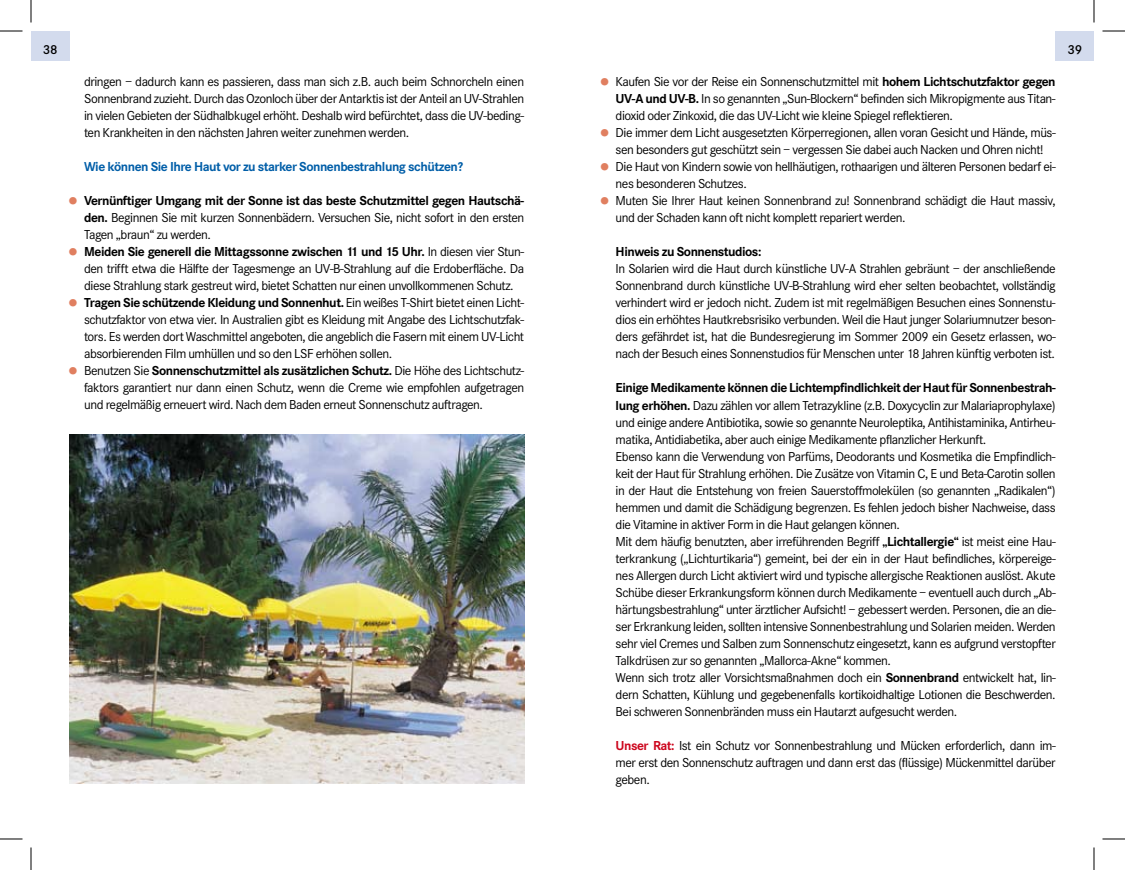
<style>
.page{position:relative;width:1125px;height:870px;background:#fff}
.page>*{position:absolute;margin:0;border:0;box-sizing:border-box;transform-origin:0 0}
.t1{font:13.5px/17px "Corporate S";letter-spacing:-.035em;color:#000;text-align:justify}
.t2{font:700 13.5px "Corporate S";letter-spacing:-.035em;color:#000}
.t3{font:700 13.5px "Corporate S";letter-spacing:-.035em;color:#005ea8}
.t4{font:600 13.5px "Corporate S";color:#000}
.s1{font-family:"European Pi One";font-weight:400;font-size:9.3px;color:#e07f60}
.s2{font-weight:700}
.s3{font-weight:400}
.s4{font-family:"European Pi One";font-size:9.3px;color:#e07f60}
.s5{font-weight:700;color:#cd071e}
</style>
<div class="page">
<div style="left:31px;top:31px;width:38px;height:30px;background:#d3dbed"></div>
<div style="left:1056px;top:31px;width:38px;height:30px;background:#d3dbed"></div>
<img style="left:69px;top:434px;width:455px;height:350px">
<svg style="left:0;top:31px;width:22px;height:1px"></svg>
<svg style="left:1102px;top:31px;width:23px;height:1px"></svg>
<svg style="left:0;top:839px;width:22px;height:1px"></svg>
<svg style="left:1102px;top:839px;width:23px;height:1px"></svg>
<svg style="left:31px;top:0;width:1px;height:23px"></svg>
<svg style="left:31px;top:847px;width:1px;height:23px"></svg>
<svg style="left:1094px;top:0;width:1px;height:23px"></svg>
<svg style="left:1094px;top:847px;width:1px;height:23px"></svg>
<p class="t4" style="left:43px;top:42px;width:16px">38</p>
<p class="t4" style="left:1067px;top:42px;width:16px">39</p>
<p class="t1" style="left:84px;top:74px;width:442px">dringen – dadurch kann es passieren, dass man sich z.B. auch beim Schnorcheln einen Sonnenbrand zuzieht. Durch das Ozonloch über der Antarktis ist der Anteil an UV-Strahlen in vielen Gebieten der Südhalbkugel erhöht. Deshalb wird befürchtet, dass die UV-beding&shy;ten Krankheiten in den nächsten Jahren weiter zunehmen werden.</p>
<p class="t3" style="left:84px;top:159px;width:380px">Wie können Sie Ihre Haut vor zu starker Sonnenbestrahlung schützen?</p>
<p class="t2" style="left:69px;top:193px;width:456px"><span class="s1">)</span> Vernünftiger Umgang mit der Sonne ist das beste Schutzmittel gegen Hautschä-</p>
<p class="t1" style="left:84px;top:210px;width:442px"><span class="s2">den.</span> Beginnen Sie mit kurzen Sonnenbädern. Versuchen Sie, nicht sofort in den ersten</p>
<p class="t1" style="left:84px;top:227px;width:128px">Tagen „braun“ zu werden.</p>
<p class="t2" style="left:69px;top:244px;width:456px"><span class="s1">)</span> Meiden Sie generell die Mittagssonne zwischen 11 und 15 Uhr. <span class="s3">In diesen vier Stun-</span></p>
<p class="t1" style="left:84px;top:261px;width:442px">den trifft etwa die Hälfte der Tagesmenge an UV-B-Strahlung auf die Erdoberfläche. Da</p>
<p class="t1" style="left:84px;top:278px;width:431px">diese Strahlung stark gestreut wird, bietet Schatten nur einen unvollkommenen Schutz.</p>
<p class="t2" style="left:69px;top:295px;width:456px"><span class="s1">)</span> Tragen Sie schützende Kleidung und Sonnenhut. <span class="s3">Ein weißes T-Shirt bietet einen Licht-</span></p>
<p class="t1" style="left:84px;top:312px;width:442px">schutzfaktor von etwa vier. In Australien gibt es Kleidung mit Angabe des Lichtschutzfak-</p>
<p class="t1" style="left:84px;top:329px;width:442px">tors. Es werden dort Waschmittel angeboten, die angeblich die Fasern mit einem UV-Licht</p>
<p class="t1" style="left:84px;top:346px;width:310px">absorbierenden Film umhüllen und so den LSF erhöhen sollen.</p>
<p class="t2" style="left:69px;top:363px;width:457px"><span class="s1">)</span> <span class="s3">Benutzen Sie</span> Sonnenschutzmittel als zusätzlichen Schutz. <span class="s3">Die Höhe des Lichtschutz-</span></p>
<p class="t1" style="left:84px;top:380px;width:442px">faktors garantiert nur dann einen Schutz, wenn die Creme wie empfohlen aufgetragen</p>
<p class="t1" style="left:84px;top:397px;width:400px">und regelmäßig erneuert wird. Nach dem Baden erneut Sonnenschutz auftragen.</p>
<p class="t1" style="left:601px;top:74px;width:456px"><span class="s4">)</span> Kaufen Sie vor der Reise ein Sonnenschutzmittel mit <span class="s2">hohem Lichtschutzfaktor gegen</span></p>
<p class="t1" style="left:616px;top:91px;width:442px"><span class="s2">UV-A und UV-B.</span> In so genannten „Sun-Blockern“ befinden sich Mikropigmente aus Titan-</p>
<p class="t1" style="left:616px;top:108px;width:339px">dioxid oder Zinkoxid, die das UV-Licht wie kleine Spiegel reflektieren.</p>
<p class="t1" style="left:601px;top:125px;width:457px"><span class="s4">)</span> Die immer dem Licht ausgesetzten Körperregionen, allen voran Gesicht und Hände, müs-</p>
<p class="t1" style="left:616px;top:142px;width:429px">sen besonders gut geschützt sein – vergessen Sie dabei auch Nacken und Ohren nicht!</p>
<p class="t1" style="left:601px;top:159px;width:457px"><span class="s4">)</span> Die Haut von Kindern sowie von hellhäutigen, rothaarigen und älteren Personen bedarf ei-</p>
<p class="t1" style="left:616px;top:176px;width:133px">nes besonderen Schutzes.</p>
<p class="t1" style="left:601px;top:193px;width:456px"><span class="s4">)</span> Muten Sie Ihrer Haut keinen Sonnenbrand zu! Sonnenbrand schädigt die Haut massiv,</p>
<p class="t1" style="left:616px;top:210px;width:291px">und der Schaden kann oft nicht komplett repariert werden.</p>
<p class="t2" style="left:616px;top:244px;width:147px">Hinweis zu Sonnenstudios:</p>
<p class="t1" style="left:616px;top:261px;width:442px">In Solarien wird die Haut durch künstliche UV-A Strahlen gebräunt – der anschließende Sonnenbrand durch künstliche UV-B-Strahlung wird eher selten beobachtet, vollständig verhindert wird er jedoch nicht. Zudem ist mit regelmäßigen Besuchen eines Sonnenstu&shy;dios ein erhöhtes Hautkrebsrisiko verbunden. Weil die Haut junger Solariumnutzer beson&shy;ders gefährdet ist, hat die Bundesregierung im Sommer 2009 ein Gesetz erlassen, wo&shy;nach der Besuch eines Sonnenstudios für Menschen unter 18 Jahren künftig verboten ist.</p>
<p class="t1" style="left:616px;top:380px;width:442px;text-align:left"><span class="s2">Einige Medikamente können die Lichtempfindlichkeit der Haut für Sonnenbestrah&shy;lung erhöhen.</span> Dazu zählen vor allem Tetrazykline (z.B. Doxycyclin zur Malariaprophylaxe) und einige andere Antibiotika, sowie so genannte Neuroleptika, Antihistaminika, Antirheu&shy;matika, Antidiabetika, aber auch einige Medikamente pflanzlicher Herkunft.<br>Ebenso kann die Verwendung von Parfüms, Deodorants und Kosmetika die Empfindlich&shy;keit der Haut für Strahlung erhöhen. Die Zusätze von Vitamin C, E und Beta-Carotin sollen in der Haut die Entstehung von freien Sauerstoffmolekülen (so genannten „Radikalen“) hemmen und damit die Schädigung begrenzen. Es fehlen jedoch bisher Nachweise, dass die Vitamine in aktiver Form in die Haut gelangen können.<br>Mit dem häufig benutzten, aber irreführenden Begriff <span class="s2">„Lichtallergie“</span> ist meist eine Hau&shy;terkrankung („Lichturtikaria“) gemeint, bei der ein in der Haut befindliches, körpereige&shy;nes Allergen durch Licht aktiviert wird und typische allergische Reaktionen auslöst. Akute Schübe dieser Erkrankungsform können durch Medikamente – eventuell auch durch „Ab&shy;härtungsbestrahlung“ unter ärztlicher Aufsicht! – gebessert werden. Personen, die an die&shy;ser Erkrankung leiden, sollten intensive Sonnenbestrahlung und Solarien meiden. Werden sehr viel Cremes und Salben zum Sonnenschutz eingesetzt, kann es aufgrund verstopfter Talkdrüsen zur so genannten „Mallorca-Akne“ kommen.<br>Wenn sich trotz aller Vorsichtsmaßnahmen doch ein <span class="s2">Sonnenbrand</span> entwickelt hat, lin&shy;dern Schatten, Kühlung und gegebenenfalls kortikoidhaltige Lotionen die Beschwerden.<br>Bei schweren Sonnenbränden muss ein Hautarzt aufgesucht werden.</p>
<p class="t1" style="left:616px;top:737px;width:442px"><span class="s5">Unser Rat:</span> Ist ein Schutz vor Sonnenbestrahlung und Mücken erforderlich, dann im&shy;mer erst den Sonnenschutz auftragen und dann erst das (flüssige) Mückenmittel darüber geben.</p>
</div>
